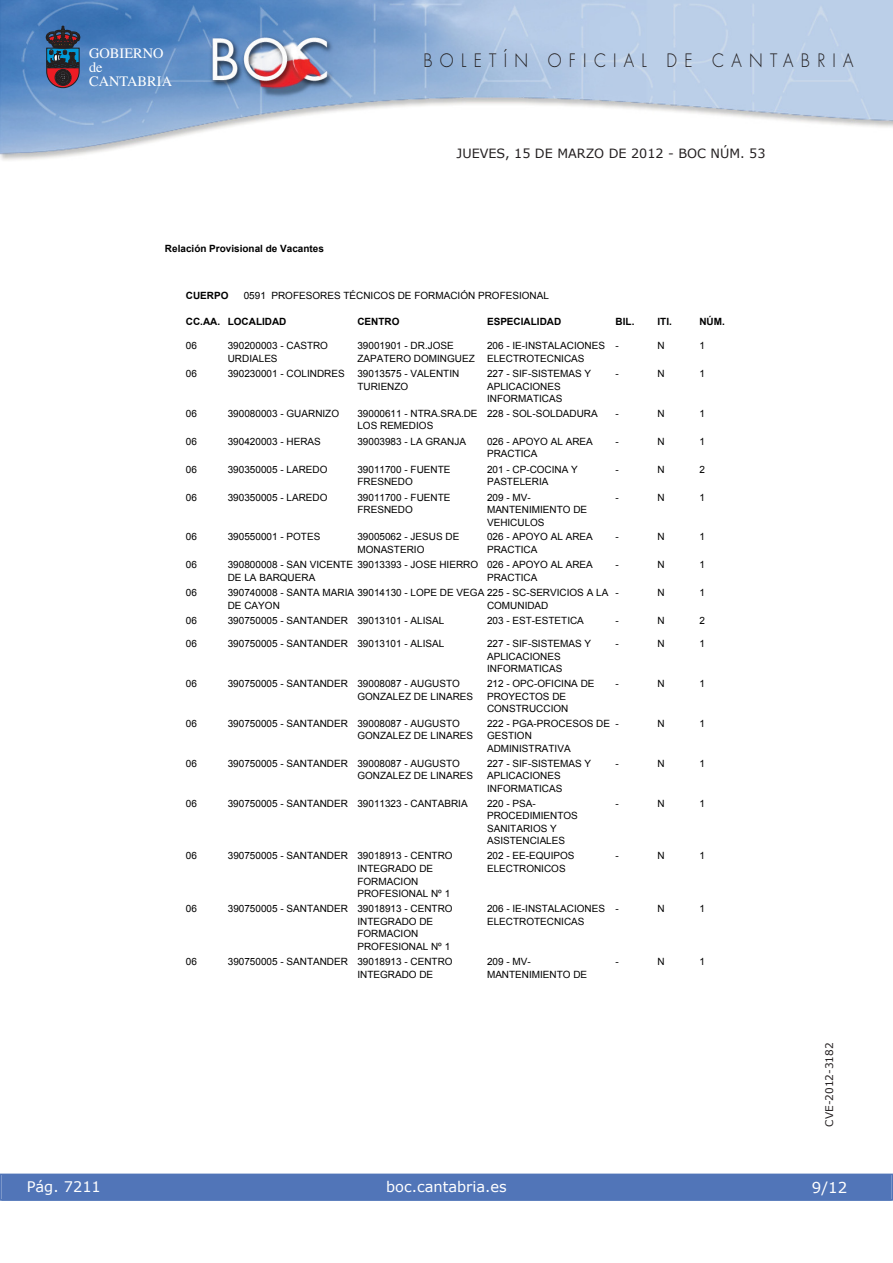
<style>
.page{position:relative;width:893px;height:1263px;background:#fff}
.page>*{position:absolute;margin:0;border:0;box-sizing:border-box;transform-origin:0 0}
.t1{font:300 18px "Futura";letter-spacing:.45em;color:#231f20;scale:.9 1}
.t2{font:15px "Verdana";color:#fff}
.t3{font:14.55px "Verdana";color:#fff}
.t4{font:14.4px/14.1px "Times";color:#fff}
.t5{font:12.75px "Verdana";color:#231f20}
.t6{font:10.5px "Verdana";color:#231f20}
.t7{font:9.9px/12.6px "Arial";color:#000}
.t8{font:700 9.9px "Arial";color:#000}
</style>
<div class="page">
<img style="left:0;top:0;width:893px;height:161px">
<svg style="left:46px;top:26px;width:34px;height:62px;background:#464054"></svg>
<div style="left:1px;top:1174px;width:890px;height:27px;background:#5175b8"></div>
<div style="left:0;top:1174px;width:893px;height:27px;border:1px solid #5175b8"></div>
<h3 class="t4" style="left:89px;top:47px;width:85px">GOBIERNO de<br>CANTABRIA</h3>
<h1 class="t1" style="left:423px;top:52px;width:479px">BOLETÍN OFICIAL DE CANTABRIA</h1>
<p class="t5" style="left:456px;top:145px;width:310px">JUEVES, 15 DE MARZO DE 2012 - BOC NÚM. 53</p>
<p class="t8" style="left:165px;top:243px;width:161px">Relación Provisional de Vacantes</p>
<p class="t8" style="left:186px;top:290px;width:44px">CUERPO</p>
<p class="t7" style="left:244px;top:289px;width:307px">0591 PROFESORES TÉCNICOS DE FORMACIÓN PROFESIONAL</p>
<p class="t8" style="left:186px;top:316px;width:102px">CC.AA. LOCALIDAD</p>
<p class="t8" style="left:357px;top:316px;width:44px">CENTRO</p>
<p class="t8" style="left:616px;top:316px;width:20px">BIL.</p>
<p class="t8" style="left:657px;top:316px;width:16px">ITI.</p>
<p class="t8" style="left:699px;top:316px;width:27px">NÚM.</p>
<p class="t8" style="left:487px;top:316px;width:76px">ESPECIALIDAD</p>
<p class="t7" style="left:186px;top:339px;width:13px">06</p>
<p class="t7" style="left:228px;top:339px;width:102px">390200003 - CASTRO<br>URDIALES</p>
<p class="t7" style="left:357px;top:339px;width:119px">39001901 - DR.JOSE<br>ZAPATERO DOMINGUEZ</p>
<p class="t7" style="left:487px;top:339px;width:120px">206 - IE-INSTALACIONES<br>ELECTROTECNICAS</p>
<p class="t7" style="left:616px;top:339px;width:5px">-</p>
<p class="t7" style="left:657px;top:339px;width:9px">N</p>
<p class="t7" style="left:699px;top:339px;width:7px">1</p>
<p class="t7" style="left:186px;top:367px;width:13px">06</p>
<p class="t7" style="left:228px;top:367px;width:118px">390230001 - COLINDRES</p>
<p class="t7" style="left:357px;top:367px;width:103px">39013575 - VALENTIN<br>TURIENZO</p>
<p class="t7" style="left:487px;top:367px;width:106px">227 - SIF-SISTEMAS Y<br>APLICACIONES<br>INFORMATICAS</p>
<p class="t7" style="left:616px;top:367px;width:5px">-</p>
<p class="t7" style="left:657px;top:367px;width:9px">N</p>
<p class="t7" style="left:699px;top:367px;width:7px">1</p>
<p class="t7" style="left:186px;top:407px;width:13px">06</p>
<p class="t7" style="left:228px;top:407px;width:113px">390080003 - GUARNIZO</p>
<p class="t7" style="left:357px;top:407px;width:122px">39000611 - NTRA.SRA.DE<br>LOS REMEDIOS</p>
<p class="t7" style="left:487px;top:407px;width:112px">228 - SOL-SOLDADURA</p>
<p class="t7" style="left:616px;top:407px;width:5px">-</p>
<p class="t7" style="left:657px;top:407px;width:9px">N</p>
<p class="t7" style="left:699px;top:407px;width:7px">1</p>
<p class="t7" style="left:186px;top:435px;width:13px">06</p>
<p class="t7" style="left:228px;top:435px;width:95px">390420003 - HERAS</p>
<p class="t7" style="left:357px;top:435px;width:110px">39003983 - LA GRANJA</p>
<p class="t7" style="left:487px;top:435px;width:107px">026 - APOYO AL AREA<br>PRACTICA</p>
<p class="t7" style="left:616px;top:435px;width:5px">-</p>
<p class="t7" style="left:657px;top:435px;width:9px">N</p>
<p class="t7" style="left:699px;top:435px;width:7px">1</p>
<p class="t7" style="left:186px;top:463px;width:13px">06</p>
<p class="t7" style="left:228px;top:463px;width:101px">390350005 - LAREDO</p>
<p class="t7" style="left:357px;top:463px;width:95px">39011700 - FUENTE<br>FRESNEDO</p>
<p class="t7" style="left:487px;top:463px;width:92px">201 - CP-COCINA Y<br>PASTELERIA</p>
<p class="t7" style="left:616px;top:463px;width:5px">-</p>
<p class="t7" style="left:657px;top:463px;width:9px">N</p>
<p class="t7" style="left:699px;top:463px;width:7px">2</p>
<p class="t7" style="left:186px;top:491px;width:13px">06</p>
<p class="t7" style="left:228px;top:491px;width:101px">390350005 - LAREDO</p>
<p class="t7" style="left:357px;top:491px;width:95px">39011700 - FUENTE<br>FRESNEDO</p>
<p class="t7" style="left:487px;top:491px;width:102px">209 - MV-<br>MANTENIMIENTO DE<br>VEHICULOS</p>
<p class="t7" style="left:616px;top:491px;width:5px">-</p>
<p class="t7" style="left:657px;top:491px;width:9px">N</p>
<p class="t7" style="left:699px;top:491px;width:7px">1</p>
<p class="t7" style="left:186px;top:531px;width:13px">06</p>
<p class="t7" style="left:228px;top:531px;width:94px">390550001 - POTES</p>
<p class="t7" style="left:357px;top:531px;width:103px">39005062 - JESUS DE<br>MONASTERIO</p>
<p class="t7" style="left:487px;top:531px;width:107px">026 - APOYO AL AREA<br>PRACTICA</p>
<p class="t7" style="left:616px;top:531px;width:5px">-</p>
<p class="t7" style="left:657px;top:531px;width:9px">N</p>
<p class="t7" style="left:699px;top:531px;width:7px">1</p>
<p class="t7" style="left:186px;top:559px;width:13px">06</p>
<p class="t7" style="left:228px;top:559px;width:367px">390800008 - SAN VICENTE 39013393 - JOSE HIERRO 026 - APOYO AL AREA<br>DE LA BARQUERA</p>
<p class="t7" style="left:616px;top:559px;width:5px">-</p>
<p class="t7" style="left:657px;top:559px;width:9px">N</p>
<p class="t7" style="left:699px;top:559px;width:7px">1</p>
<p class="t7" style="left:487px;top:571px;width:52px">PRACTICA</p>
<p class="t7" style="left:186px;top:587px;width:13px">06</p>
<p class="t7" style="left:228px;top:587px;width:382px">390740008 - SANTA MARIA 39014130 - LOPE DE VEGA 225 - SC-SERVICIOS A LA<br>DE CAYON</p>
<p class="t7" style="left:616px;top:587px;width:5px">-</p>
<p class="t7" style="left:657px;top:587px;width:9px">N</p>
<p class="t7" style="left:699px;top:587px;width:7px">1</p>
<p class="t7" style="left:487px;top:599px;width:63px">COMUNIDAD</p>
<p class="t7" style="left:186px;top:614px;width:13px">06</p>
<p class="t7" style="left:228px;top:614px;width:218px">390750005 - SANTANDER 39013101 - ALISAL</p>
<p class="t7" style="left:487px;top:614px;width:98px">203 - EST-ESTETICA</p>
<p class="t7" style="left:616px;top:614px;width:5px">-</p>
<p class="t7" style="left:657px;top:614px;width:9px">N</p>
<p class="t7" style="left:699px;top:614px;width:7px">2</p>
<p class="t7" style="left:186px;top:637px;width:13px">06</p>
<p class="t7" style="left:228px;top:637px;width:218px">390750005 - SANTANDER 39013101 - ALISAL</p>
<p class="t7" style="left:487px;top:637px;width:106px">227 - SIF-SISTEMAS Y<br>APLICACIONES<br>INFORMATICAS</p>
<p class="t7" style="left:616px;top:637px;width:5px">-</p>
<p class="t7" style="left:657px;top:637px;width:9px">N</p>
<p class="t7" style="left:699px;top:637px;width:7px">1</p>
<p class="t7" style="left:186px;top:677px;width:13px">06</p>
<p class="t7" style="left:357px;top:677px;width:117px;text-indent:-130px">390750005 - SANTANDER 39008087 - AUGUSTO<br>GONZALEZ DE LINARES</p>
<p class="t7" style="left:487px;top:677px;width:109px">212 - OPC-OFICINA DE<br>PROYECTOS DE<br>CONSTRUCCION</p>
<p class="t7" style="left:616px;top:677px;width:5px">-</p>
<p class="t7" style="left:657px;top:677px;width:9px">N</p>
<p class="t7" style="left:699px;top:677px;width:7px">1</p>
<p class="t7" style="left:186px;top:717px;width:13px">06</p>
<p class="t7" style="left:357px;top:717px;width:117px;text-indent:-130px">390750005 - SANTANDER 39008087 - AUGUSTO<br>GONZALEZ DE LINARES</p>
<p class="t7" style="left:487px;top:717px;width:124px">222 - PGA-PROCESOS DE<br>GESTION<br>ADMINISTRATIVA</p>
<p class="t7" style="left:616px;top:717px;width:5px">-</p>
<p class="t7" style="left:657px;top:717px;width:9px">N</p>
<p class="t7" style="left:699px;top:717px;width:7px">1</p>
<p class="t7" style="left:186px;top:757px;width:13px">06</p>
<p class="t7" style="left:357px;top:757px;width:117px;text-indent:-130px">390750005 - SANTANDER 39008087 - AUGUSTO<br>GONZALEZ DE LINARES</p>
<p class="t7" style="left:487px;top:757px;width:106px">227 - SIF-SISTEMAS Y<br>APLICACIONES<br>INFORMATICAS</p>
<p class="t7" style="left:616px;top:757px;width:5px">-</p>
<p class="t7" style="left:657px;top:757px;width:9px">N</p>
<p class="t7" style="left:699px;top:757px;width:7px">1</p>
<p class="t7" style="left:186px;top:797px;width:13px">06</p>
<p class="t7" style="left:228px;top:797px;width:241px">390750005 - SANTANDER 39011323 - CANTABRIA</p>
<p class="t7" style="left:487px;top:797px;width:92px">220 - PSA-<br>PROCEDIMIENTOS<br>SANITARIOS Y<br>ASISTENCIALES</p>
<p class="t7" style="left:616px;top:797px;width:5px">-</p>
<p class="t7" style="left:657px;top:797px;width:9px">N</p>
<p class="t7" style="left:699px;top:797px;width:7px">1</p>
<p class="t7" style="left:186px;top:850px;width:13px">06</p>
<p class="t7" style="left:357px;top:850px;width:97px;text-indent:-130px">390750005 - SANTANDER 39018913 - CENTRO<br>INTEGRADO DE<br>FORMACION<br>PROFESIONAL Nº 1</p>
<p class="t7" style="left:487px;top:850px;width:89px">202 - EE-EQUIPOS<br>ELECTRONICOS</p>
<p class="t7" style="left:616px;top:850px;width:5px">-</p>
<p class="t7" style="left:657px;top:850px;width:9px">N</p>
<p class="t7" style="left:699px;top:850px;width:7px">1</p>
<p class="t7" style="left:186px;top:903px;width:13px">06</p>
<p class="t7" style="left:357px;top:903px;width:97px;text-indent:-130px">390750005 - SANTANDER 39018913 - CENTRO<br>INTEGRADO DE<br>FORMACION<br>PROFESIONAL Nº 1</p>
<p class="t7" style="left:487px;top:903px;width:120px">206 - IE-INSTALACIONES<br>ELECTROTECNICAS</p>
<p class="t7" style="left:616px;top:903px;width:5px">-</p>
<p class="t7" style="left:657px;top:903px;width:9px">N</p>
<p class="t7" style="left:699px;top:903px;width:7px">1</p>
<p class="t7" style="left:186px;top:955px;width:13px">06</p>
<p class="t7" style="left:357px;top:955px;width:97px;text-indent:-130px">390750005 - SANTANDER 39018913 - CENTRO<br>INTEGRADO DE</p>
<p class="t7" style="left:487px;top:955px;width:102px">209 - MV-<br>MANTENIMIENTO DE</p>
<p class="t7" style="left:616px;top:955px;width:5px">-</p>
<p class="t7" style="left:657px;top:955px;width:9px">N</p>
<p class="t7" style="left:699px;top:955px;width:7px">1</p>
<p class="t6" style="left:823px;top:1127px;width:86px;rotate:-90deg">CVE-2012-3182</p>
<h3 class="t3" style="left:27px;top:1177px;width:76px">Pág. 7211</h3>
<h3 class="t3" style="left:386px;top:1178px;width:122px">boc.cantabria.es</h3>
<h2 class="t2" style="left:812px;top:1178px;width:37px">9/12</h2>
</div>
